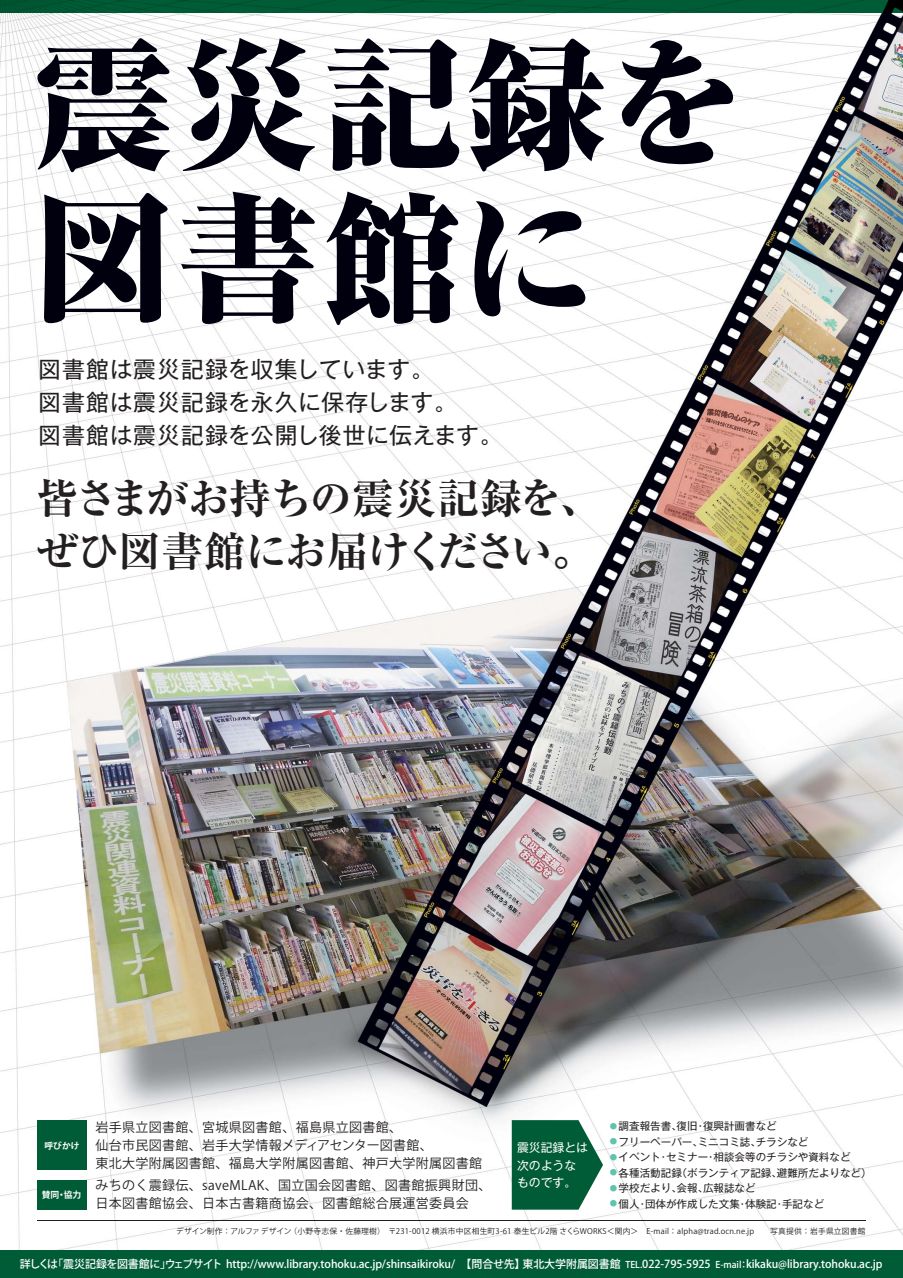
<style>
.page{position:relative;width:903px;height:1278px;background:#fff}
.page>*{position:absolute;margin:0;border:0;box-sizing:border-box;transform-origin:0 0}
.t1{font:140.35px/153.6px "Ryumin Pro Ex Heavy 90 pv RKSJ H";letter-spacing:.03em;color:#00000e}
.t2{font:41.65px/52.7px "Ryumin Pro Ex Bold 90 pv RKSJ H";letter-spacing:-.02em;color:#231f20}
.t3{font:22.84px/32.9px "Gothic MB101 Pro Regular 90 pv RKSJ H";letter-spacing:.03em;color:#231f20}
.t4{font:13.04px/18px "Koz Go Pro Regular 90 pv RKSJ H";letter-spacing:.025em;color:#231f20}
.t5{font:11.81px/17.6px "Gothic MB101 Pro Regular 90 pv RKSJ H";color:#fff}
.t6{font:10.94px "Koz Go Pro Medium 90 pv RKSJ H";letter-spacing:-.005em;color:#fff}
.t7{font:10.5px "Gothic MB101 Pro Regular 90 pv RKSJ H";color:#231f20}
.t8{font:8.75px "Koz Go Pro Bold 90 pv RKSJ H";color:#fff}
.t9{font:7.79px "Koz Go Pro Regular 90 pv RKSJ H";letter-spacing:.025em;color:#231f20}
.s1{font-size:7.35px;color:#60c3ad}
.s2{font-size:9.19px}
</style>
<div class="page">
<img style="left:0;top:12px;width:903px;height:1238px">
<div style="left:0;top:1250px;width:903px;height:27px;background:#005c37"></div>
<div style="left:37px;top:1179px;width:49px;height:30px;background:#005c37"></div>
<div style="left:37px;top:1120px;width:49px;height:49px;background:#005c37"></div>
<svg style="left:512px;top:1120px;width:91px;height:89px;background:#227151"></svg>
<hr style="left:37px;top:1219px;width:829px;height:1px;background:#231f20">
<img style="left:0;top:0;width:903px;height:12px">
<h1 class="t1" style="left:33px;top:48px;width:715px">震災記録を図書館に</h1>
<h3 class="t3" style="left:38px;top:356px;width:466px">図書館は震災記録を収集しています。<br>図書館は震災記録を永久に保存します。<br>図書館は震災記録を公開し後世に伝えます。</h3>
<h2 class="t2" style="left:36px;top:477px;width:566px">皆さまがお持ちの震災記録を、ぜひ図書館にお届けください。</h2>
<p class="t8" style="left:44px;top:1142px;width:37px">呼びかけ</p>
<p class="t4" style="left:95px;top:1119px;width:388px">岩手県立図書館、宮城県図書館、福島県立図書館、<br>仙台市民図書館、岩手大学情報メディアセンター図書館、<br>東北大学附属図書館、福島大学附属図書館、神戸大学附属図書館</p>
<p class="t8" style="left:42px;top:1191px;width:41px">賛同・協力</p>
<p class="t4" style="left:95px;top:1178px;width:397px">みちのく震録伝、saveMLAK、国立国会図書館、図書館振興財団、日本図書館協会、日本古書籍商協会、図書館総合展運営委員会</p>
<p class="t5" style="left:517px;top:1140px;width:73px">震災記録とは次のようなものです。</p>
<p class="t7" style="left:610px;top:1122px;width:168px"><span class="s1">●</span> 調査報告書、復旧・復興計画書など</p>
<p class="t7" style="left:610px;top:1137px;width:200px"><span class="s1">●</span> フリーペーパー、ミニコミ誌、チラシなど</p>
<p class="t7" style="left:610px;top:1153px;width:242px"><span class="s1">●</span> イベント・セミナー・相談会等のチラシや資料など</p>
<p class="t7" style="left:610px;top:1168px;width:263px"><span class="s1">●</span> 各種活動記録（ボランティア記録、避難所だよりなど）</p>
<p class="t7" style="left:610px;top:1184px;width:147px"><span class="s1">●</span> 学校だより、会報、広報誌など</p>
<p class="t7" style="left:610px;top:1199px;width:216px"><span class="s1">●</span> 個人・団体が作成した文集・体験記・手記など</p>
<p class="t9" style="left:176px;top:1228px;width:691px">デザイン制作 ： アルファ デザイン （小野寺志保 ・ 佐藤理樹）　〒231-0012 横浜市中区相生町3-61 泰生ビル2階 さくらWORKS＜関内＞　E-mail ： alpha@trad.ocn.ne.jp　　写真提供 ： 岩手県立図書館</p>
<p class="t6" style="left:20px;top:1259px;width:864px">詳しくは「震災記録を図書館に」ウェブサイト http://www.library.tohoku.ac.jp/shinsaikiroku/　【問合せ先】東北大学附属図書館 <span class="s2">TEL.</span>022-795-5925 <span class="s2">E-mail：</span>kikaku@library.tohoku.ac.jp</p>
</div>
